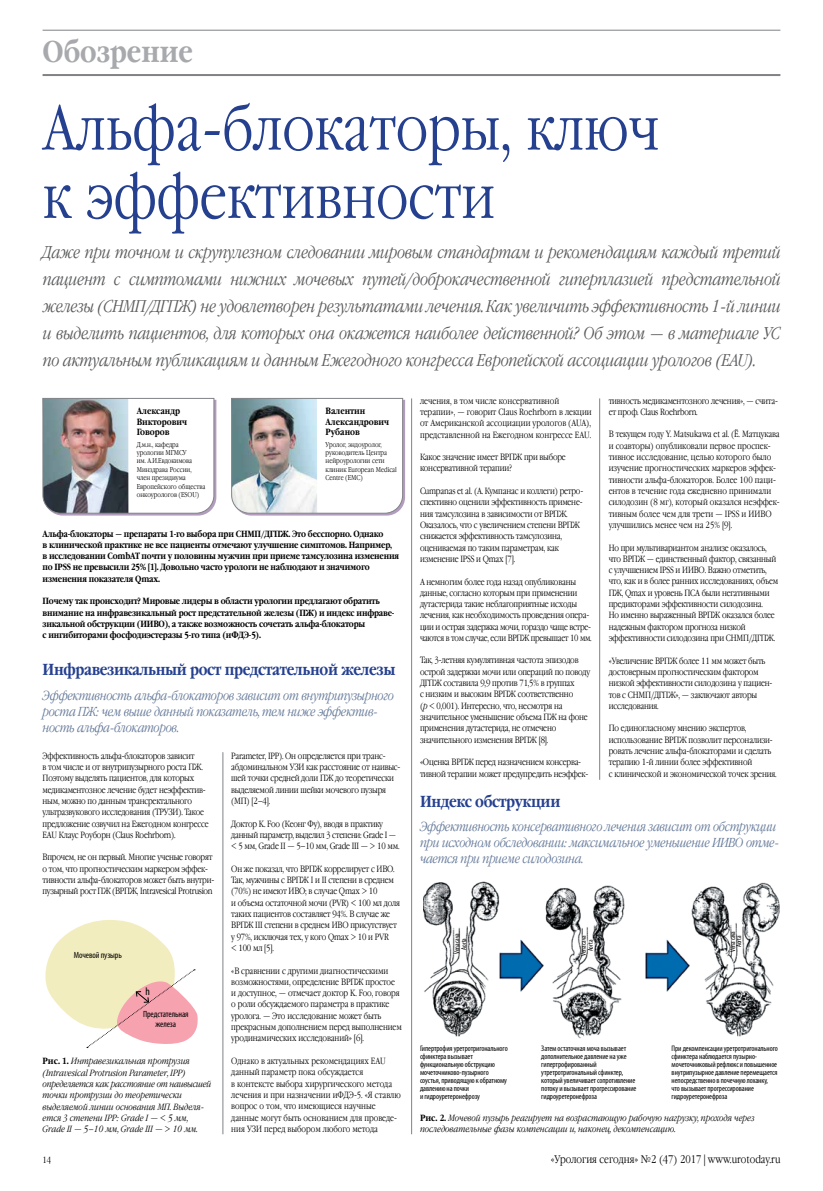
<style>
.page{position:relative;width:823px;height:1191px;background:#fff}
.page>*{position:absolute;margin:0;border:0;box-sizing:border-box;transform-origin:0 0}
.t1{font:300 62.8px/68.3px "Garamond Narrow C";color:#25408f}
.t2{font:700 30px "Garamond Narrow C";color:#a7a9ac}
.t3{font:italic 300 17px/27px "Garamond Narrow C";letter-spacing:-.01em;color:#58595b;text-align:justify}
.t4{font:700 16px "Garamond Narrow C";letter-spacing:-.02em;color:#25408f}
.t5{font:italic 300 13px/16px "Garamond Narrow C";letter-spacing:-.02em;color:#637898}
.t6{font:300 11px "Garamond Narrow C";color:#000}
.t7{font:condensed 11px "Myriad Pro";color:#000}
.t8{font:300 9px/11.3px "Garamond Narrow C";letter-spacing:-.02em;color:#000}
.t9{font:300 9px/11.3px "Garamond Narrow C";color:#000}
.t10{font:700 9px/11.3px "Garamond Narrow C";letter-spacing:-.02em;color:#000}
.t11{font:italic 300 9px/11.3px "Garamond Narrow C";color:#000}
.t12{font:700 9px/10.8px "Garamond Narrow C";color:#000}
.t13{font:condensed 9px/10px "Myriad Pro";letter-spacing:-.01em;color:#000;text-align:center}
.t14{font:condensed 8px/8px "Myriad Pro";letter-spacing:-.01em;color:#000}
.t15{font:300 7px/8.4px "Garamond Narrow C";color:#000}
.t16{font:condensed 7px/7px "Myriad Pro";letter-spacing:-.01em;color:#000;text-align:center}
.s1{font-weight:700;font-style:normal}
.s2{font-style:italic}
</style>
<div class="page">
<hr style="left:43px;top:74px;width:737px;height:2px;background:#808285">
<hr style="left:43px;top:30px;width:737px;height:1px;background:#808285">
<hr style="left:222px;top:752px;width:1px;height:382px;background:#808285">
<hr style="left:411px;top:398px;width:1px;height:736px;background:#808285">
<hr style="left:599px;top:398px;width:1px;height:382px;background:#808285">
<img style="left:231px;top:398px;width:174px;height:117px">
<img style="left:42px;top:398px;width:174px;height:117px">
<svg style="left:45px;top:920px;width:153px;height:128px"></svg>
<img style="left:423px;top:881px;width:357px;height:158px">
<h2 class="t2" style="left:43px;top:34px;width:152px">Обозрение</h2>
<h1 class="t1" style="left:43px;top:96px;width:618px">Альфа-блокаторы, ключ к эффективности</h1>
<p class="t3" style="left:43px;top:239px;width:739px">Даже при точном и скрупулезном следовании мировым стандартам и рекомендациям каждый третий пациент с симптомами нижних мочевых путей/доброкачественной гиперплазией предстательной железы (СНМП/ДГПЖ) не удовлетворен результатами лечения. Как увеличить эффективность 1-й линии и выделить пациентов, для которых она окажется наиболее действенной? Об этом — в материале УС по актуальным публикациям и данным Ежегодного конгресса Европейской ассоциации урологов (ЕАU).</p>
<p class="t12" style="left:137px;top:405px;width:52px">Александр<br>Викторович<br>Говоров</p>
<p class="t15" style="left:137px;top:440px;width:70px">Д.м.н., кафедра урологии МГМСУ<br>им. А.И.Евдокимова<br>Минздрава России, член президиума<br>Европейского общества онкоурологов (ESOU)</p>
<p class="t12" style="left:325px;top:405px;width:65px">Валентин<br>Александрович<br>Рубанов</p>
<p class="t15" style="left:325px;top:440px;width:73px">Уролог, эндоуролог, руководитель Центра нейроурологии сети клиник European Medical<br>Centre (EMC)</p>
<p class="t10" style="left:43px;top:528px;width:358px">Альфа-блокаторы — препараты 1-го выбора при СНМП/ДГПЖ. Это бесспорно. Однако<br>в клинической практике не все пациенты отмечают улучшение симптомов. Например,<br>в исследовании CombAT почти у половины мужчин при приеме тамсулозина изменения по IPSS не превысили 25% [1]. Довольно часто урологи не наблюдают и значимого изменения показателя Qmax.</p>
<p class="t10" style="left:43px;top:596px;width:353px">Почему так происходит? Мировые лидеры в области урологии предлагают обратить внимание на инфравезикальный рост предстательной железы (ПЖ) и индекс инфраве&shy;зикальной обструкции (ИИВО), а также возможность сочетать альфа-блокаторы<br>с ингибиторами фосфодиэстеразы 5-го типа (иФДЭ-5).</p>
<h3 class="t4" style="left:43px;top:660px;width:354px">Инфравезикальный рост предстательной железы</h3>
<h3 class="t5" style="left:43px;top:687px;width:352px">Эффективность альфа-блокаторов зависит от внутрипузырного роста ПЖ: чем выше данный показатель, тем ниже эффектив&shy;ность альфа-блокаторов.</h3>
<p class="t8" style="left:43px;top:750px;width:167px">Эффективность альфа-блокаторов зависит<br>в том числе и от внутрипузырного роста ПЖ.<br>Поэтому выделять пациентов, для которых медикаментозное лечение будет неэффектив&shy;ным, можно по данным трансректального ультразвукового исследования (ТРУЗИ). Такое предложение озвучил на Ежегодном конгрессе ЕАU Клаус Роуборн (Claus Roehrborn).</p>
<p class="t8" style="left:43px;top:852px;width:173px">Впрочем, не он первый. Многие ученые говорят о том, что прогностическим маркером эффек&shy;тивности альфа-блокаторов может быть внутри&shy;пузырный рост ПЖ (ВРПЖ, Intravesical Protrusion</p>
<p class="t13" style="left:74px;top:950px;width:50px">Мочевой пузырь</p>
<p class="t7" style="left:145px;top:984px;width:6px">h</p>
<p class="t13" style="left:143px;top:1009px;width:47px">Предстательная железа</p>
<p class="t11" style="left:43px;top:1056px;width:170px"><span class="s1">Рис. 1.</span> Интравезикальная протрузия (Intravesical Protrusion Parameter, IPP) определяется как расстояние от наивысшей точки протрузии до теоретически выделяемой линии основания МП. Выделя&shy;ется 3 степени IPP: Grade I — &lt; 5 мм, Grade II — 5–10 мм, Grade III — &gt; 10 мм.</p>
<p class="t8" style="left:231px;top:750px;width:170px">Parameter, IPP). Он определяется при транс&shy;абдоминальном УЗИ как расстояние от наивыс&shy;шей точки средней доли ПЖ до теоретически выделяемой линии шейки мочевого пузыря (МП) [2–4].</p>
<p class="t8" style="left:231px;top:818px;width:170px">Доктор K. Foo (Кеонг Фу), вводя в практику данный параметр, выделил 3 степени: Grade I — &lt; 5 мм, Grade II — 5–10 мм, Grade III — &gt; 10 мм.</p>
<p class="t8" style="left:231px;top:863px;width:170px">Он же показал, что ВРПЖ коррелирует с ИВО.<br>Так, мужчины с ВРПЖ I и II степени в среднем (70%) не имеют ИВО; в случае Qmax &gt; 10<br>и объема остаточной мочи (PVR) &lt; 100 мл доля таких пациентов составляет 94%. В случае же ВРПЖ III степени в среднем ИВО присутствует у 97%, исключая тех, у кого Qmax &gt; 10 и PVR<br>&lt; 100 мл [5].</p>
<p class="t8" style="left:231px;top:965px;width:172px">«В сравнении с другими диагностическими возможностями, определение ВРПЖ простое и доступное, — отмечает доктор K. Foo, говоря о роли обсуждаемого параметра в практике уролога. — Это исследование может быть прекрасным дополнением перед выполнением уродинамических исследований» [6].</p>
<p class="t9" style="left:231px;top:1055px;width:171px">Однако в актуальных рекомендациях EAU данный параметр пока обсуждается<br>в контексте выбора хирургического метода лечения и при назначении иФДЭ-5. «Я ставлю вопрос о том, что имеющиеся научные данные могут быть основанием для проведе&shy;ния УЗИ перед выбором любого метода</p>
<p class="t9" style="left:420px;top:395px;width:173px">лечения, в том числе консервативной терапии», — говорит Claus Roehrborn в лекции от Американской ассоциации урологов (AUA), представленной на Ежегодном конгрессе EAU.</p>
<p class="t8" style="left:420px;top:452px;width:147px">Какое значение имеет ВРПЖ при выборе консервативной терапии?</p>
<p class="t8" style="left:420px;top:485px;width:165px">Cumpanas et al. (А. Кумпанас и коллеги) ретро&shy;спективно оценили эффективность примене&shy;ния тамсулозина в зависимости от ВРПЖ.<br>Оказалось, что с увеличением степени ВРПЖ снижается эффективность тамсулозина, оцениваемая по таким параметрам, как изменение IPSS и Qmax [7].</p>
<p class="t8" style="left:420px;top:576px;width:173px">А немногим более года назад опубликованы данные, согласно которым при применении дутастерида такие неблагоприятные исходы лечения, как необходимость проведения опера&shy;ции и острая задержка мочи, гораздо чаще встре&shy;чаются в том случае, если ВРПЖ превышает 10 мм.</p>
<p class="t8" style="left:420px;top:655px;width:171px">Так, 3-летняя кумулятивная частота эпизодов острой задержки мочи или операций по поводу ДГПЖ составила 9,9 против 71,5% в группах<br>с низким и высоким ВРПЖ соответственно<br>(<span class="s2">p</span> &lt; 0,001). Интересно, что, несмотря на значительное уменьшение объема ПЖ на фоне применения дутастерида, не отмечено значительного изменения ВРПЖ [8].</p>
<p class="t8" style="left:420px;top:757px;width:170px">«Оценка ВРПЖ перед назначением консерва&shy;тивной терапии может предупредить неэффек-</p>
<p class="t8" style="left:608px;top:395px;width:171px">тивность медикаментозного лечения», — счита&shy;ет проф. Claus Roehrborn.</p>
<p class="t9" style="left:608px;top:429px;width:172px">В текущем году Y. Matsukawa et al. (Ё. Матцукава и соавторы) опубликовали первое проспек&shy;тивное исследование, целью которого было изучение прогностических маркеров эффек&shy;тивности альфа-блокаторов. Более 100 паци&shy;ентов в течение года ежедневно принимали силодозин (8 мг), который оказался неэффек&shy;тивным более чем для трети — IPSS и ИИВО улучшились менее чем на 25% [9].</p>
<p class="t8" style="left:608px;top:542px;width:171px">Но при мультивариантом анализе оказалось, что ВРПЖ — единственный фактор, связанный с улучшением IPSS и ИИВО. Важно отметить, что, как и в более ранних исследованиях, объем ПЖ, Qmax и уровень ПСА были негативными предикторами эффективности силодозина.<br>Но именно выраженный ВРПЖ оказался более надежным фактором прогноза низкой эффективности силодозина при СНМП/ДГПЖ.</p>
<p class="t8" style="left:608px;top:655px;width:165px">«Увеличение ВРПЖ более 11 мм может быть достоверным прогностическим фактором низкой эффективности силодозина у пациен&shy;тов с СНМП/ДГПЖ», — заключают авторы исследования.</p>
<p class="t8" style="left:608px;top:723px;width:169px">По единогласному мнению экспертов, использование ВРПЖ позволит персонализи&shy;ровать лечение альфа-блокаторами и сделать терапию 1-й линии более эффективной<br>с клинической и экономической точек зрения.</p>
<h3 class="t4" style="left:420px;top:792px;width:142px">Индекс обструкции</h3>
<h3 class="t5" style="left:420px;top:819px;width:360px">Эффективность консервативного лечения зависит от обструкции при исходном обследовании: максимальное уменьшение ИИВО отме&shy;чается при приеме силодозина.</h3>
<p class="t16" style="left:453px;top:954px;width:22px;rotate:-90deg">Vena cava<br>Aorta</p>
<p class="t16" style="left:579px;top:956px;width:22px;rotate:-90deg">Vena cava<br>Aorta</p>
<p class="t16" style="left:729px;top:951px;width:22px;line-height:6px;rotate:-90deg">Vena cava<br>Aorta</p>
<p class="t14" style="left:420px;top:1044px;width:89px">Гипертрофия уретротригонального сфинктера вызывает функциональную обструкцию мочеточниково-пузырного соустья, приводящую к обратному давлению на почки<br>и гидроуретеронефрозу</p>
<p class="t14" style="left:541px;top:1044px;width:97px">Затем остаточная моча вызывает дополнительное давление на уже гипертрофированный утретротригональный сфинктер, который увеличивает сопротивление потоку и вызывает прогрессирование гидроуретеронефроза</p>
<p class="t14" style="left:671px;top:1044px;width:108px">При декомпенсации уретротригонального сфинктера наблюдается пузырно&shy;мочеточниковый рефлюкс и повышенное внутрипузырное давление перемещается непосредственно в почечную лоханку, что вызывает прогрессирование гидроуретеронефроза</p>
<p class="t11" style="left:420px;top:1112px;width:336px"><span class="s1">Рис. 2.</span> Мочевой пузырь реагирует на возрастающую рабочую нагрузку, проходя через последовательные фазы компенсации и, наконец, декомпенсацию.</p>
<p class="t8" style="left:43px;top:1154px;width:10px">14</p>
<p class="t6" style="left:550px;top:1152px;width:231px">«Урология сегодня» №2 (47) 2017 | www.urotoday.ru</p>
</div>
